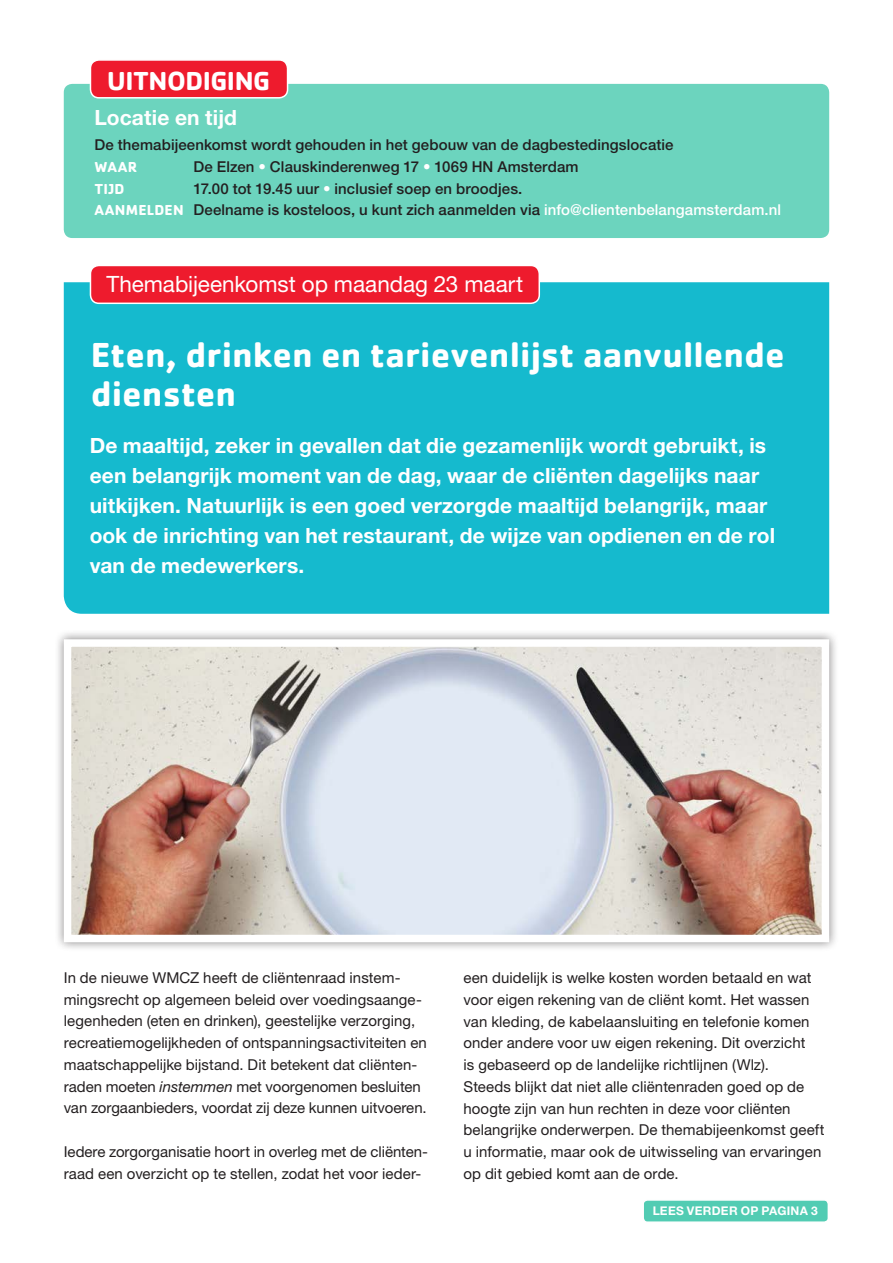
<style>
.page{position:relative;width:893px;height:1263px;background:#fff}
.page>*{position:absolute;margin:0;border:0;box-sizing:border-box;transform-origin:0 0}
.chapeau{font:700 36px/38.7px "Cachet Std";color:#fff}
.t1{font:700 27px "Cachet";letter-spacing:-.02em;color:#fff}
.chapeau-2{font:22.5px "Helvetica Neue LT Std";letter-spacing:-.005em;color:#fff}
.intro_wit{font:700 21px/30px "Helvetica Neue LT Std";letter-spacing:.005em;color:#fff}
.plat{font:15px/21.8px "Helvetica Neue LT Std";letter-spacing:.005em;color:#231f20}
.plat-2{font:500 15px "Helvetica Neue LT Std";letter-spacing:.005em;color:#231f20}
.plat-3{font:700 15px "Cachet Std";letter-spacing:.02em;color:#fff}
.kopje{font:700 12px "Helvetica Neue LT Std";letter-spacing:.02em;color:#fff}
.s1{color:#fff}
.s2{font-family:"Cachet Std";font-weight:700;color:#fff}
.s3{font-style:italic}
</style>
<div class="page">
<div style="left:64px;top:84px;width:765px;height:154px;background:#6cd4be;border-radius:9px"></div>
<div style="left:64px;top:282px;width:765px;height:332px;background:#15bace"></div>
<div style="left:54px;top:629px;width:785px;height:323px;background:#231f20;opacity:.55"></div>
<img style="left:73px;top:648px;width:747px;height:285px">
<div style="left:64px;top:639px;width:765px;height:303px;border:8px solid #fff"></div>
<div style="left:643px;top:1200px;width:185px;height:22px;background:#52ccb3;border-radius:4px"></div>
<div style="left:642px;top:1199px;width:187px;height:24px;border:2px solid #fff;border-radius:4px"></div>
<div style="left:90px;top:60px;width:198px;height:38px;background:#ee1b2d;border-radius:9px"></div>
<div style="left:90px;top:59px;width:198px;height:40px;border:2px solid #fff;border-radius:9px"></div>
<div style="left:90px;top:265px;width:449px;height:38px;background:#ee1b2d;border-radius:9px"></div>
<div style="left:90px;top:265px;width:450px;height:39px;border:2px solid #fff;border-radius:9px"></div>
<p class="t1" style="left:107px;top:63px;width:164px">UITNODIGING</p>
<p class="intro_wit" style="left:94px;top:102px;width:144px">Locatie en tijd</p>
<p class="plat-2" style="left:94px;top:136px;width:581px">De themabijeenkomst wordt gehouden in het gebouw van de dagbestedingslocatie</p>
<p class="plat-3" style="left:94px;top:157px;width:44px">WAAR</p>
<p class="plat-2" style="left:194px;top:158px;width:387px">De Elzen <span class="s1">•</span> Clauskinderenweg 17 <span class="s1">•</span> 1069 HN Amsterdam</p>
<p class="plat-3" style="left:94px;top:179px;width:32px">TIJD</p>
<p class="plat-2" style="left:194px;top:179px;width:330px">17.00 tot 19.45 uur <span class="s1">•</span> inclusief soep en broodjes.</p>
<p class="plat-2" style="left:94px;top:201px;width:688px"><span class="s2">AANMELDEN</span> Deelname is kosteloos, u kunt zich aanmelden via <span class="s1">info@clientenbelangamsterdam.nl</span></p>
<p class="chapeau-2" style="left:106px;top:271px;width:418px">Themabijeenkomst op maandag 23 maart</p>
<p class="chapeau" style="left:91px;top:335px;width:695px">Eten, drinken en tarievenlijst aanvullende diensten</p>
<p class="intro_wit" style="left:90px;top:430px;width:687px">De maaltijd, zeker in gevallen dat die gezamenlijk wordt gebruikt, is een belangrijk moment van de dag, waar de cliënten dagelijks naar uitkijken. Natuurlijk is een goed verzorgde maaltijd belangrijk, maar ook de inrichting van het restaurant, de wijze van opdienen en de rol van de medewerkers.</p>
<p class="plat" style="left:64px;top:966px;width:365px">In de nieuwe WMCZ heeft de cliëntenraad instem&shy;mingsrecht op algemeen beleid over voedingsaange&shy;legenheden (eten en drinken), geestelijke verzorging, recreatiemogelijkheden of ontspanningsactiviteiten en maatschappelijke bijstand. Dit betekent dat cliënten&shy;raden moeten <span class="s3">instemmen</span> met voorgenomen besluiten van zorgaanbieders, voordat zij deze kunnen uitvoeren.</p>
<p class="plat" style="left:64px;top:1140px;width:366px">Iedere zorgorganisatie hoort in overleg met de cliënten&shy;raad een overzicht op te stellen, zodat het voor ieder-</p>
<p class="plat" style="left:463px;top:967px;width:350px">een duidelijk is welke kosten worden betaald en wat voor eigen rekening van de cliënt komt. Het wassen van kleding, de kabelaansluiting en telefonie komen onder andere voor uw eigen rekening. Dit overzicht is gebaseerd op de landelijke richtlijnen (Wlz).</p>
<p class="plat" style="left:463px;top:1075px;width:362px">Steeds blijkt dat niet alle cliëntenraden goed op de hoogte zijn van hun rechten in deze voor cliënten belangrijke onderwerpen. De themabijeenkomst geeft u informatie, maar ook de uitwisseling van ervaringen op dit gebied komt aan de orde.</p>
<p class="kopje" style="left:653px;top:1204px;width:167px">LEES VERDER OP PAGINA 3</p>
</div>
